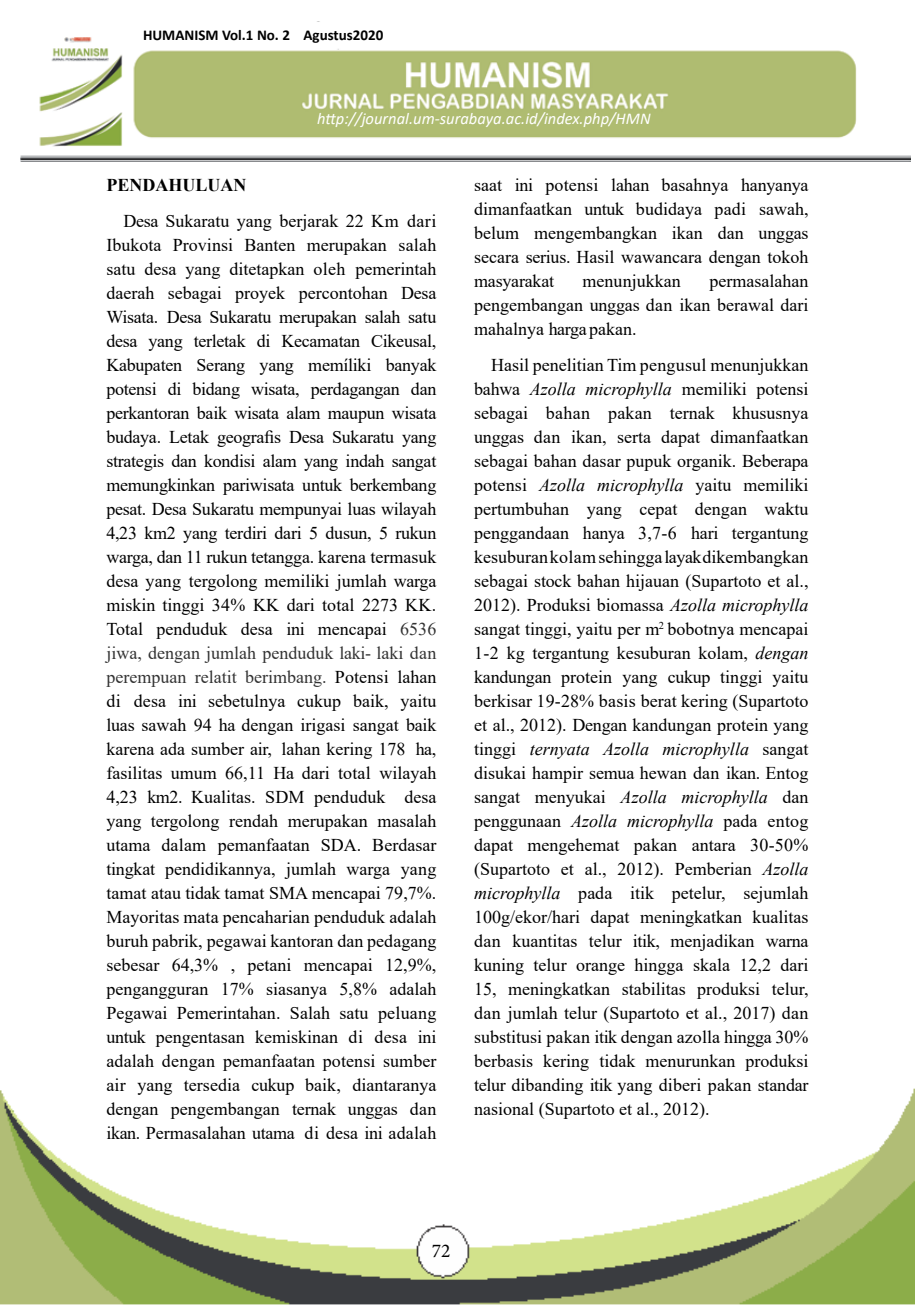
<style>
.page{position:relative;width:915px;height:1306px;background:#fff}
.page>*{position:absolute;margin:0;border:0;box-sizing:border-box;transform-origin:0 0}
.t1{font:19.5px "Minion Pro";color:#000}
.t2{font:18px/24px "Times New Roman";color:#000;text-align:justify}
.t3{font:700 18px "Times New Roman";color:#000}
.t4{font:italic 16.5px "Calibri";color:#fff}
.t5{font:700 15px "Calibri";color:#000}
.s1{color:#333}
.s2{font-style:italic}
</style>
<div class="page">
<img style="left:0;top:1088px;width:914px;height:217px">
<img style="left:20px;top:37px;width:890px;height:124px">
<div style="left:140px;top:21px;width:268px;height:28px;background:#fff"></div>
<p class="t5" style="left:143px;top:25px;width:242px">HUMANISM Vol.1 No. 2 Agustus2020</p>
<p class="t4" style="left:317px;top:107px;width:335px">http://journal.um-surabaya.ac.id/index.php/HMN</p>
<p class="t3" style="left:106px;top:172px;width:141px">PENDAHULUAN</p>
<p class="t2" style="left:106px;top:208px;width:331px;text-indent:17px">Desa Sukaratu yang berjarak 22 Km dari Ibukota Provinsi Banten merupakan salah satu desa yang ditetapkan oleh pemerintah daerah sebagai proyek percontohan Desa Wisata. Desa Sukaratu merupakan salah satu desa yang terletak di Kecamatan Cikeusal, Kabupaten Serang yang memíliki banyak potensi di bidang wisata, perdagangan dan perkantoran baik wisata alam maupun wisata budaya. Letak geografis Desa Sukaratu yang strategis dan kondisi alam yang indah sangat memungkinkan pariwisata untuk berkembang pesat. Desa Sukaratu mempunyai luas wilayah 4,23 km2 yang terdiri dari 5 dusun, 5 rukun warga, dan 11 rukun tetangga. karena termasuk desa yang tergolong memiliki jumlah warga miskin tinggi 34% KK dari total 2273 KK.<br>Total penduduk desa ini mencapai <span class="s1">6536 jiwa, dengan jumlah penduduk laki- laki dan perempuan relatit berimbang.</span> Potensi lahan di desa ini sebetulnya cukup baik, yaitu luas sawah 94 ha dengan irigasi sangat baik karena ada sumber air, lahan kering 178 ha, fasilitas umum 66,11 Ha dari total wilayah 4,23 km2. Kualitas. SDM penduduk desa yang tergolong rendah merupakan masalah utama dalam pemanfaatan SDA. Berdasar tingkat pendidikannya, jumlah warga yang tamat atau tidak tamat SMA mencapai 79,7%.<br>Mayoritas mata pencaharian penduduk adalah buruh pabrik, pegawai kantoran dan pedagang sebesar 64,3% , petani mencapai 12,9%, pengangguran 17% siasanya 5,8% adalah Pegawai Pemerintahan. Salah satu peluang untuk pengentasan kemiskinan di desa ini adalah dengan pemanfaatan potensi sumber air yang tersedia cukup baik, diantaranya dengan pengembangan ternak unggas dan ikan. Permasalahan utama di desa ini adalah</p>
<p class="t2" style="left:474px;top:172px;width:336px">saat ini potensi lahan basahnya hanyanya dimanfaatkan untuk budidaya padi sawah, belum mengembangkan ikan dan unggas secara serius. Hasil wawancara dengan tokoh masyarakat</p>
<p class="t2" style="left:582px;top:268px;width:99px">menunjukkan</p>
<p class="t2" style="left:474px;top:268px;width:336px;text-indent:235px">permasalahan pengembangan unggas dan ikan berawal dari mahalnya harga pakan.</p>
<p class="t2" style="left:474px;top:352px;width:336px;text-indent:17px">Hasil penelitian Tim pengusul menunjukkan bahwa <span class="s2">Azolla microphylla</span> memiliki potensi sebagai bahan pakan ternak khususnya unggas dan ikan, serta dapat dimanfaatkan sebagai bahan dasar pupuk organik. Beberapa potensi <span class="s2">Azolla microphylla</span> yaitu memiliki pertumbuhan yang cepat dengan waktu penggandaan hanya 3,7-6 hari tergantung kesuburan kolam sehingga layak dikembangkan sebagai stock bahan hijauan (Supartoto et al., 2012). Produksi biomassa <span class="s2">Azolla microphylla </span>sangat tinggi, yaitu per m<sup>2</sup> bobotnya mencapai 1-2 kg tergantung kesuburan kolam, <span class="s2">dengan </span>kandungan protein yang cukup tinggi yaitu berkisar 19-28% basis berat kering (Supartoto et al., 2012). Dengan kandungan protein yang tinggi <span class="s2">ternyata Azolla microphylla</span> sangat disukai hampir semua hewan dan ikan. Entog sangat menyukai <span class="s2">Azolla microphylla</span> dan penggunaan <span class="s2">Azolla microphylla</span> pada entog dapat mengehemat pakan antara 30-50% (Supartoto et al., 2012). Pemberian <span class="s2">Azolla microphylla</span> pada itik petelur, sejumlah 100g/ekor/hari dapat meningkatkan kualitas dan kuantitas telur itik, menjadikan warna kuning telur orange hingga skala 12,2 dari 15, meningkatkan stabilitas produksi telur, dan jumlah telur (Supartoto et al., 2017) dan substitusi pakan itik dengan azolla hingga 30% berbasis kering tidak menurunkan produksi telur dibanding itik yang diberi pakan standar nasional (Supartoto et al., 2012).</p>
<p class="t1" style="left:431px;top:1237px;width:20px">72</p>
</div>
